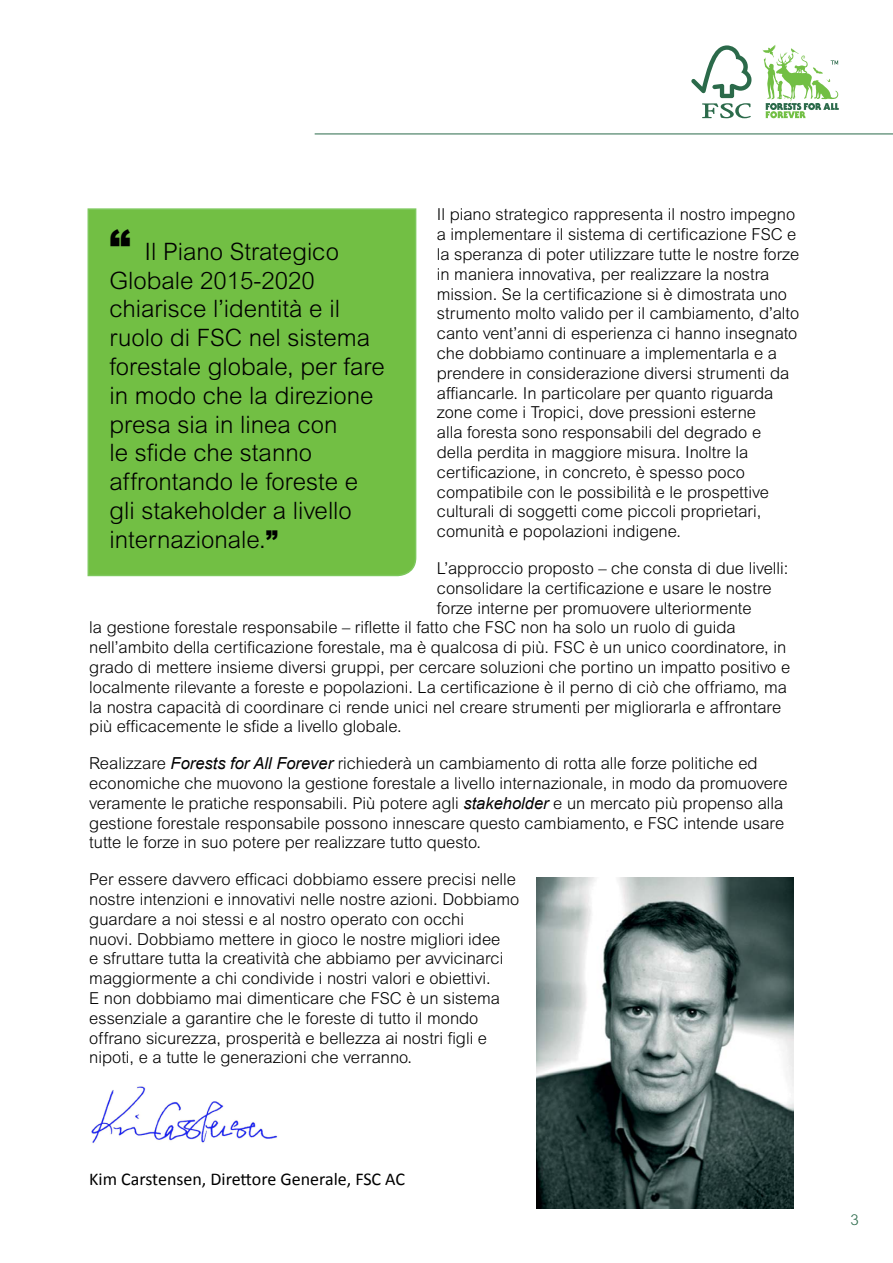
<style>
.page{position:relative;width:893px;height:1263px;background:#fff}
.page>*{position:absolute;margin:0;border:0;box-sizing:border-box;transform-origin:0 0}
.t1{font:300 24px/28.8px "Arial MT Std";color:#000}
.t2{font:18px "Calibri";color:#000}
.t3{font:300 16.5px/19.8px "Arial MT Std";color:#000}
.t4{font:300 15px "Arial MT Std";color:#2b6a4a}
.s1{font-family:"Arial";font-weight:400;font-style:italic}
.s2{font-family:"Arial";font-weight:900;font-size:42px}
.s3{font-family:"Arial";font-weight:900}
</style>
<div class="page">
<hr style="left:315px;top:134px;width:578px;height:1px;background:#2b6a4a">
<svg style="left:691px;top:45px;width:60px;height:73px"></svg>
<svg style="left:762px;top:45px;width:77px;height:73px"></svg>
<img style="left:91px;top:1086px;width:186px;height:57px">
<img style="left:537px;top:877px;width:256px;height:332px">
<svg style="left:87px;top:208px;width:330px;height:369px;background:#79c24e"></svg>
<p class="t3" style="left:437px;top:205px;width:364px">Il piano strategico rappresenta il nostro impegno a implementare il sistema di certificazione FSC e la speranza di poter utilizzare tutte le nostre forze in maniera innovativa, per realizzare la nostra mission. Se la certificazione si è dimostrata uno strumento molto valido per il cambiamento, d’alto canto vent’anni di esperienza ci hanno insegnato che dobbiamo continuare a implementarla e a prendere in considerazione diversi strumenti da affiancarle. In particolare per quanto riguarda zone come i Tropici, dove pressioni esterne<br>alla foresta sono responsabili del degrado e della perdita in maggiore misura. Inoltre la certificazione, in concreto, è spesso poco compatibile con le possibilità e le prospettive culturali di soggetti come piccoli proprietari, comunità e popolazioni indigene.</p>
<p class="t3" style="left:437px;top:558px;width:353px">L’approccio proposto – che consta di due livelli:</p>
<p class="t3" style="left:437px;top:578px;width:336px">consolidare la certificazione e usare le nostre</p>
<p class="t3" style="left:437px;top:598px;width:316px">forze interne per promuovere ulteriormente</p>
<p class="t3" style="left:89px;top:618px;width:648px">la gestione forestale responsabile – riflette il fatto che FSC non ha solo un ruolo di guida</p>
<p class="t3" style="left:89px;top:637px;width:698px">nell’ambito della certificazione forestale, ma è qualcosa di più. FSC è un unico coordinatore, in</p>
<p class="t3" style="left:89px;top:657px;width:702px">grado di mettere insieme diversi gruppi, per cercare soluzioni che portino un impatto positivo e</p>
<p class="t3" style="left:89px;top:677px;width:699px">localmente rilevante a foreste e popolazioni. La certificazione è il perno di ciò che offriamo, ma</p>
<p class="t3" style="left:89px;top:697px;width:693px">la nostra capacità di coordinare ci rende unici nel creare strumenti per migliorarla e affrontare</p>
<p class="t3" style="left:89px;top:717px;width:314px">più efficacemente le sfide a livello globale.</p>
<p class="t3" style="left:89px;top:753px;width:700px">Realizzare <span class="s1">Forests for All Forever</span> richiederà un cambiamento di rotta alle forze politiche ed economiche che muovono la gestione forestale a livello internazionale, in modo da promuovere veramente le pratiche responsabili. Più potere agli <span class="s1">stakeholder</span> e un mercato più propenso alla gestione forestale responsabile possono innescare questo cambiamento, e FSC intende usare tutte le forze in suo potere per realizzare tutto questo.</p>
<p class="t3" style="left:89px;top:869px;width:432px">Per essere davvero efficaci dobbiamo essere precisi nelle nostre intenzioni e innovativi nelle nostre azioni. Dobbiamo guardare a noi stessi e al nostro operato con occhi<br>nuovi. Dobbiamo mettere in gioco le nostre migliori idee<br>e sfruttare tutta la creatività che abbiamo per avvicinarci maggiormente a chi condivide i nostri valori e obiettivi.<br>E non dobbiamo mai dimenticare che FSC è un sistema essenziale a garantire che le foreste di tutto il mondo offrano sicurezza, prosperità e bellezza ai nostri figli e nipoti, e a tutte le generazioni che verranno.</p>
<p class="t1" style="left:109px;top:237px;width:277px"><span class="s2">“</span> Il Piano Strategico<br>Globale 2015-2020 chiarisce l’identità e il ruolo di FSC nel sistema forestale globale, per fare in modo che la direzione presa sia in linea con<br>le sfide che stanno affrontando le foreste e gli stakeholder a livello internazionale.<span class="s3">”</span></p>
<p class="t2" style="left:89px;top:1168px;width:317px">Kim Carstensen, Direttore Generale, FSC AC</p>
<p class="t4" style="left:851px;top:1211px;width:10px">3</p>
</div>
